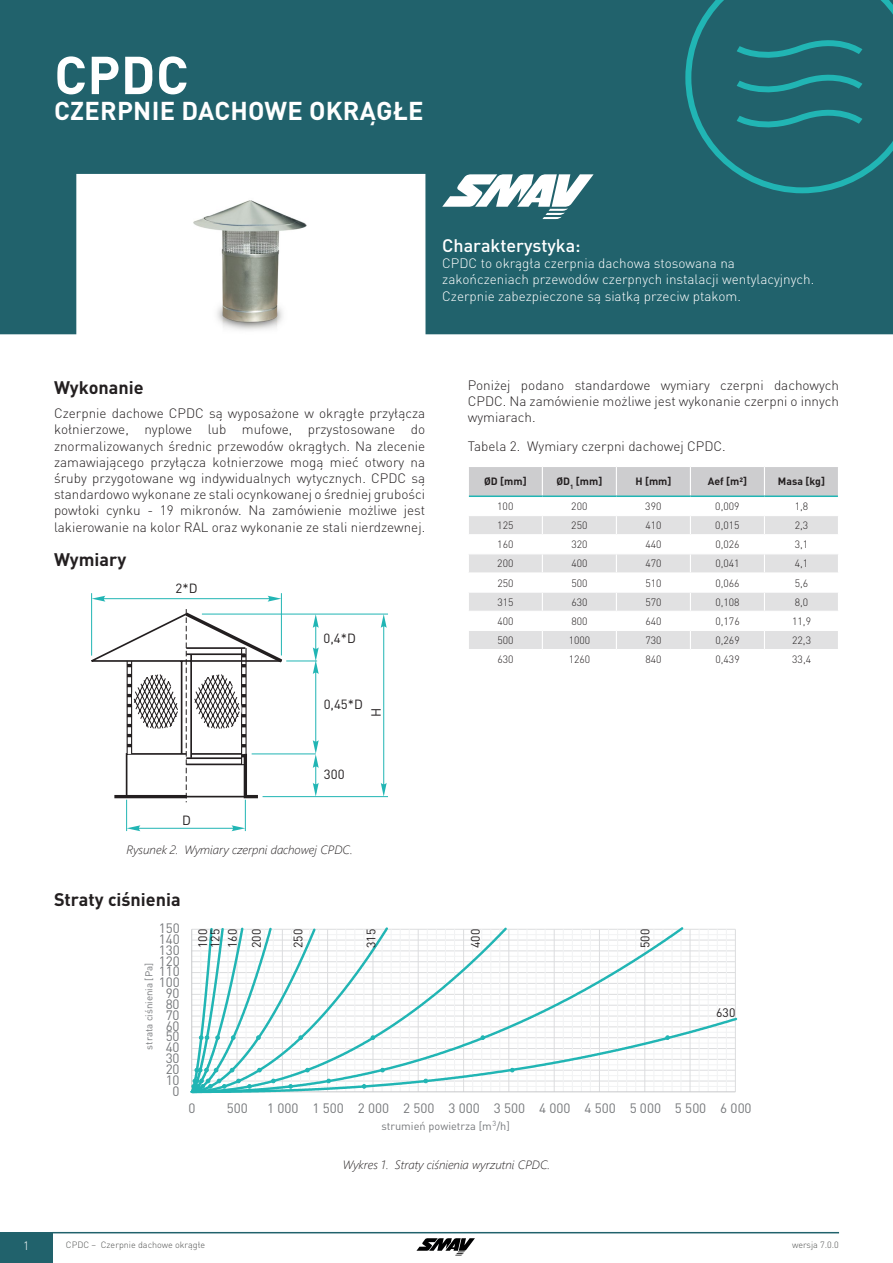
<style>
.page{position:relative;width:893px;height:1263px;background:#fff}
.page>*{position:absolute;margin:0;border:0;box-sizing:border-box;transform-origin:0 0}
.t1{font:700 52.5px "DIN Pro";color:#fff}
.t2{font:700 25.5px "DIN Pro";letter-spacing:.01em;color:#fff}
.t3{font:700 18px "DIN Pro";color:#231f20}
.t4{font:500 18px "DIN Pro";color:#fff}
.t5{font:300 13.5px/16.2px "DIN Pro";color:#231f20;text-align:justify}
.t6{font:300 13.5px/16.2px "DIN Pro";color:#fff}
.t7{font:13.5px "DIN Pro";letter-spacing:-.005em;color:#76787b}
.t8{font:13.2px "DIN Pro";color:#231f20}
.t9{font:12.15px/12.3px "DIN Pro";letter-spacing:-.005em;color:#231f20}
.t10{font:italic 300 12px "Segoe UI";color:#231f20}
.t11{font:300 12px "DIN Pro";color:#fff}
.t12{font:10.95px "DIN Pro";color:#76787b}
.t13{font:300 10.5px "DIN Pro";color:#231f20}
.t14{font:700 10.5px "DIN Pro";color:#231f20}
.t15{font:9.75px "DIN Pro";letter-spacing:-.005em;color:#76787b}
.t16{font:300 9px "DIN Pro";color:#515251}
</style>
<div class="page">
<div style="left:0;top:1232px;width:52px;height:31px;background:#21626c"></div>
<hr style="left:52px;top:1232px;width:787px;height:1px;background:#21626c">
<svg style="left:416px;top:1238px;width:59px;height:17px"></svg>
<svg style="left:0;top:0;width:893px;height:334px;fill:#21626c"></svg>
<svg style="left:442px;top:174px;width:152px;height:45px"></svg>
<hr style="left:91px;top:593px;width:1px;height:63px;background:#21b5b4">
<hr style="left:281px;top:593px;width:1px;height:62px;background:#21b5b4">
<hr style="left:245px;top:800px;width:1px;height:31px;background:#21b5b4">
<hr style="left:126px;top:800px;width:1px;height:31px;background:#21b5b4">
<hr style="left:383px;top:621px;width:1px;height:169px;background:#21b5b4">
<hr style="left:315px;top:621px;width:1px;height:30px;background:#21b5b4">
<svg style="left:381px;top:615px;width:6px;height:13px"></svg>
<svg style="left:313px;top:615px;width:6px;height:13px"></svg>
<hr style="left:315px;top:762px;width:1px;height:31px;background:#21b5b4">
<svg style="left:313px;top:783px;width:6px;height:13px"></svg>
<hr style="left:315px;top:667px;width:1px;height:76px;background:#21b5b4">
<svg style="left:313px;top:647px;width:6px;height:27px"></svg>
<svg style="left:313px;top:740px;width:6px;height:28px"></svg>
<svg style="left:381px;top:783px;width:6px;height:13px"></svg>
<hr style="left:99px;top:598px;width:175px;height:1px;background:#21b5b4">
<svg style="left:92px;top:596px;width:13px;height:6px"></svg>
<svg style="left:268px;top:596px;width:13px;height:6px"></svg>
<hr style="left:134px;top:828px;width:104px;height:1px;background:#21b5b4">
<svg style="left:127px;top:825px;width:13px;height:6px"></svg>
<svg style="left:231px;top:825px;width:14px;height:6px"></svg>
<hr style="left:202px;top:614px;width:186px;height:1px;background:#21b5b4">
<hr style="left:263px;top:796px;width:125px;height:1px;background:#21b5b4">
<hr style="left:286px;top:661px;width:31px;height:1px;background:#21b5b4">
<hr style="left:252px;top:754px;width:64px;height:1px;background:#21b5b4">
<svg style="left:91px;top:609px;width:198px;height:193px"></svg>
<svg style="left:468px;top:467px;width:370px;height:182px"></svg>
<hr style="left:469px;top:495px;width:73px;height:2px;background:#21b5b4">
<hr style="left:542px;top:495px;width:74px;height:2px;background:#21b5b4">
<hr style="left:616px;top:495px;width:74px;height:2px;background:#21b5b4">
<hr style="left:690px;top:495px;width:74px;height:2px;background:#21b5b4">
<hr style="left:764px;top:495px;width:74px;height:2px;background:#21b5b4">
<svg style="left:685px;top:0;width:208px;height:193px;background:#216b74"></svg>
<img style="left:176px;top:197px;width:150px;height:137px">
<svg style="left:190px;top:927px;width:548px;height:167px"></svg>
<h1 class="t1" style="left:54px;top:39px;width:136px">CPDC</h1>
<h2 class="t2" style="left:54px;top:94px;width:371px">CZERPNIE DACHOWE OKRĄGŁE</h2>
<h3 class="t4" style="left:442px;top:233px;width:140px">Charakterystyka:</h3>
<p class="t6" style="left:442px;top:255px;width:374px">CPDC to okrągła czerpnia dachowa stosowana na zakończeniach przewodów czerpnych instalacji wentylacyjnych.<br>Czerpnie zabezpieczone są siatką przeciw ptakom.</p>
<h3 class="t3" style="left:54px;top:375px;width:91px">Wykonanie</h3>
<p class="t5" style="left:54px;top:405px;width:373px">Czerpnie dachowe CPDC są wyposażone w okrągłe przyłącza kołnierzowe, nyplowe lub mufowe, przystosowane do znormalizowanych średnic przewodów okrągłych. Na zlecenie zamawiającego przyłącza kołnierzowe mogą mieć otwory na śruby przygotowane wg indywidualnych wytycznych. CPDC są standardowo wykonane ze stali ocynkowanej o średniej grubości powłoki cynku - 19 mikronów. Na zamówienie możliwe jest lakierowanie na kolor RAL oraz wykonanie ze stali nierdzewnej.</p>
<h3 class="t3" style="left:54px;top:547px;width:74px">Wymiary</h3>
<p class="t8" style="left:176px;top:579px;width:23px">2*D</p>
<p class="t8" style="left:323px;top:629px;width:34px">0,4*D</p>
<p class="t8" style="left:324px;top:695px;width:41px">0,45*D</p>
<p class="t8" style="left:367px;top:717px;width:11px;rotate:-90deg">H</p>
<p class="t8" style="left:324px;top:765px;width:22px">300</p>
<p class="t8" style="left:182px;top:811px;width:10px">D</p>
<p class="t10" style="left:126px;top:840px;width:228px">Rysunek 2. Wymiary czerpni dachowej CPDC.</p>
<h3 class="t3" style="left:54px;top:887px;width:128px">Straty ciśnienia</h3>
<p class="t5" style="left:468px;top:376px;width:373px">Poniżej podano standardowe wymiary czerpni dachowych CPDC. Na zamówienie możliwe jest wykonanie czerpni o innych wymiarach.</p>
<p class="t5" style="left:468px;top:438px;width:260px">Tabela 2. Wymiary czerpni dachowej CPDC.</p>
<p class="t14" style="left:484px;top:474px;width:44px">ØD [mm]</p>
<p class="t14" style="left:556px;top:474px;width:47px">ØD<sub>1</sub> [mm]</p>
<p class="t14" style="left:635px;top:474px;width:37px">H [mm]</p>
<p class="t14" style="left:708px;top:474px;width:41px">Aef [m²]</p>
<p class="t14" style="left:778px;top:474px;width:48px">Masa [kg]</p>
<p class="t13" style="left:497px;top:499px;width:18px">100</p>
<p class="t13" style="left:571px;top:499px;width:18px">200</p>
<p class="t13" style="left:645px;top:499px;width:18px">390</p>
<p class="t13" style="left:715px;top:499px;width:26px">0,009</p>
<p class="t13" style="left:795px;top:499px;width:15px">1,8</p>
<p class="t13" style="left:497px;top:518px;width:18px">125</p>
<p class="t13" style="left:571px;top:518px;width:18px">250</p>
<p class="t13" style="left:645px;top:518px;width:18px">410</p>
<p class="t13" style="left:715px;top:518px;width:26px">0,015</p>
<p class="t13" style="left:795px;top:518px;width:15px">2,3</p>
<p class="t13" style="left:497px;top:537px;width:18px">160</p>
<p class="t13" style="left:571px;top:537px;width:18px">320</p>
<p class="t13" style="left:645px;top:537px;width:18px">440</p>
<p class="t13" style="left:715px;top:537px;width:26px">0,026</p>
<p class="t13" style="left:795px;top:537px;width:15px">3,1</p>
<p class="t13" style="left:497px;top:556px;width:18px">200</p>
<p class="t13" style="left:571px;top:556px;width:18px">400</p>
<p class="t13" style="left:645px;top:556px;width:18px">470</p>
<p class="t13" style="left:715px;top:556px;width:26px">0,041</p>
<p class="t13" style="left:795px;top:556px;width:15px">4,1</p>
<p class="t13" style="left:497px;top:576px;width:18px">250</p>
<p class="t13" style="left:571px;top:576px;width:18px">500</p>
<p class="t13" style="left:645px;top:576px;width:18px">510</p>
<p class="t13" style="left:715px;top:576px;width:26px">0,066</p>
<p class="t13" style="left:795px;top:576px;width:15px">5,6</p>
<p class="t13" style="left:497px;top:595px;width:18px">315</p>
<p class="t13" style="left:571px;top:595px;width:18px">630</p>
<p class="t13" style="left:645px;top:595px;width:18px">570</p>
<p class="t13" style="left:715px;top:595px;width:26px">0,108</p>
<p class="t13" style="left:795px;top:595px;width:15px">8,0</p>
<p class="t13" style="left:497px;top:614px;width:18px">400</p>
<p class="t13" style="left:571px;top:614px;width:18px">800</p>
<p class="t13" style="left:645px;top:614px;width:18px">640</p>
<p class="t13" style="left:715px;top:614px;width:26px">0,176</p>
<p class="t13" style="left:792px;top:614px;width:20px">11,9</p>
<p class="t13" style="left:497px;top:633px;width:18px">500</p>
<p class="t13" style="left:569px;top:633px;width:23px">1000</p>
<p class="t13" style="left:645px;top:633px;width:18px">730</p>
<p class="t13" style="left:715px;top:633px;width:26px">0,269</p>
<p class="t13" style="left:792px;top:633px;width:20px">22,3</p>
<p class="t13" style="left:497px;top:652px;width:18px">630</p>
<p class="t13" style="left:569px;top:652px;width:23px">1260</p>
<p class="t13" style="left:645px;top:652px;width:18px">840</p>
<p class="t13" style="left:715px;top:652px;width:26px">0,439</p>
<p class="t13" style="left:792px;top:652px;width:20px">33,4</p>
<p class="t7" style="left:159px;top:919px;width:23px">150</p>
<p class="t7" style="left:159px;top:930px;width:23px">140</p>
<p class="t7" style="left:159px;top:941px;width:23px">130</p>
<p class="t7" style="left:159px;top:951px;width:23px">120</p>
<p class="t15" style="left:142px;top:1049px;width:88px;rotate:-90deg">strata ciśnienia [Pa]</p>
<p class="t7" style="left:159px;top:962px;width:23px">110</p>
<p class="t7" style="left:159px;top:973px;width:23px">100</p>
<p class="t7" style="left:166px;top:984px;width:15px">90</p>
<p class="t7" style="left:166px;top:995px;width:15px">80</p>
<p class="t7" style="left:166px;top:1006px;width:15px">70</p>
<p class="t7" style="left:166px;top:1016px;width:15px">60</p>
<p class="t7" style="left:166px;top:1027px;width:15px">50</p>
<p class="t7" style="left:166px;top:1038px;width:15px">40</p>
<p class="t7" style="left:166px;top:1049px;width:15px">30</p>
<p class="t7" style="left:166px;top:1060px;width:15px">20</p>
<p class="t7" style="left:166px;top:1071px;width:15px">10</p>
<p class="t7" style="left:172px;top:1081px;width:9px">0</p>
<p class="t9" style="left:196px;top:948px;width:20px;rotate:-90deg">100<br>125</p>
<p class="t9" style="left:220px;top:948px;width:20px;line-height:24px;rotate:-90deg">160<br>200</p>
<p class="t9" style="left:291px;top:948px;width:20px;rotate:-90deg">250</p>
<p class="t9" style="left:364px;top:948px;width:20px;rotate:-90deg">315</p>
<p class="t9" style="left:469px;top:948px;width:20px;rotate:-90deg">400</p>
<p class="t9" style="left:638px;top:948px;width:20px;rotate:-90deg">500</p>
<p class="t9" style="left:716px;top:1005px;width:21px">630</p>
<p class="t7" style="left:188px;top:1099px;width:9px">0</p>
<p class="t7" style="left:227px;top:1099px;width:23px">500</p>
<p class="t7" style="left:267px;top:1099px;width:486px">1 000 1 500 2 000 2 500 3 000 3 500 4 000 4 500 5 000 5 500 6 000</p>
<p class="t12" style="left:381px;top:1118px;width:130px">strumień powietrza [m<sup>3</sup>/h]</p>
<p class="t10" style="left:343px;top:1155px;width:209px">Wykres 1. Straty ciśnienia wyrzutni CPDC.</p>
<p class="t11" style="left:23px;top:1237px;width:8px">1</p>
<p class="t16" style="left:66px;top:1239px;width:141px">CPDC – Czerpnie dachowe okrągłe</p>
<p class="t16" style="left:792px;top:1239px;width:48px">wersja 7.0.0</p>
</div>
